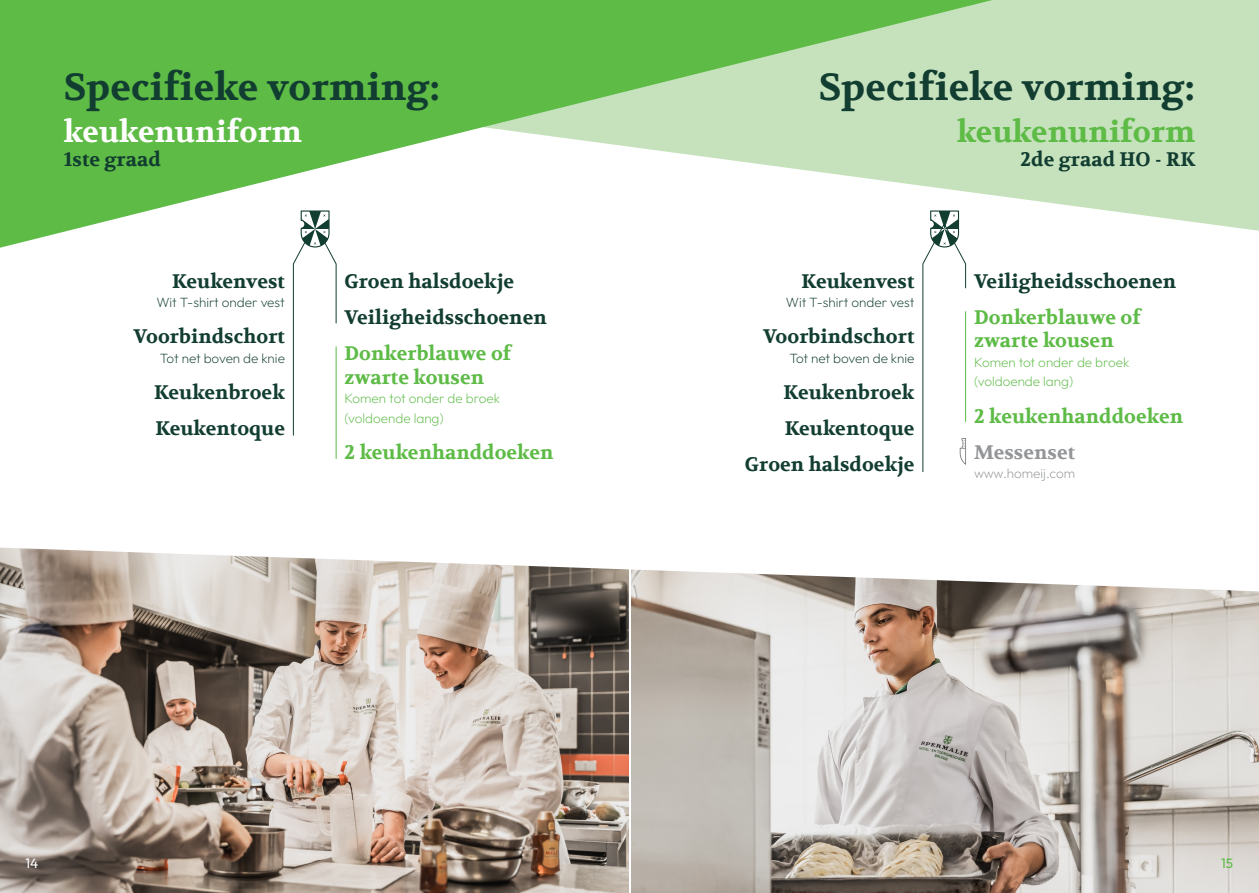
<style>
.page{position:relative;width:1259px;height:893px;background:#fff}
.page>*{position:absolute;margin:0;border:0;box-sizing:border-box;transform-origin:0 0}
.t1{font:700 37.5px "Volkhov";letter-spacing:.005em;color:#123d31}
.t2{font:700 30px "Volkhov";letter-spacing:.005em;color:#fff}
.t3{font:700 30px "Volkhov";letter-spacing:.005em;color:#5dbb46}
.t4{font:700 19.5px/36.2px "Volkhov";letter-spacing:.005em;color:#123d31}
.t5{font:700 19.5px/23.4px "Volkhov";letter-spacing:.005em;color:#5dbb46}
.t6{font:700 19.5px "Volkhov";letter-spacing:.005em;color:#939598}
.t7{font:100 13.5px "Outfit";color:#123d31}
.t8{font:100 13.5px/19.5px "Outfit";color:#5dbb46}
.t9{font:100 13.5px "Outfit";color:#939598}
.t10{font:100 13.5px "Outfit";color:#fff}
</style>
<div class="page">
<svg style="left:992px;top:0;width:267px;height:231px;background:#cae4c2"></svg>
<svg style="left:0;top:0;width:992px;height:248px;fill:#5dbb46"></svg>
<svg style="left:292px;top:210px;width:45px;height:226px"></svg>
<hr style="left:336px;top:346px;width:1px;height:113px;background:#5dbb46">
<svg style="left:922px;top:210px;width:44px;height:262px"></svg>
<img style="left:0;top:591px;width:629px;height:302px">
<img style="left:631px;top:591px;width:628px;height:302px">
<svg style="left:0;top:547px;width:1244px;height:44px"></svg>
<h1 class="t1" style="left:64px;top:65px;width:378px">Specifieke vorming:</h1>
<h2 class="t2" style="left:64px;top:114px;width:240px">keukenuniform</h2>
<p class="t4" style="left:64px;top:142px;width:98px">1ste graad</p>
<p class="t4" style="left:172px;top:264px;width:114px">Keukenvest</p>
<p class="t7" style="left:156px;top:295px;width:130px">Wit T-shirt onder vest</p>
<p class="t4" style="left:134px;top:319px;width:153px">Voorbindschort</p>
<p class="t7" style="left:160px;top:351px;width:127px">Tot net boven de knie</p>
<p class="t4" style="left:154px;top:375px;width:132px">Keukenbroek<br>Keukentoque</p>
<p class="t4" style="left:344px;top:264px;width:204px">Groen halsdoekje<br>Veiligheidsschoenen</p>
<p class="t5" style="left:344px;top:342px;width:168px">Donkerblauwe of zwarte kousen</p>
<p class="t8" style="left:344px;top:388px;width:157px">Komen tot onder de broek (voldoende lang)</p>
<p class="t5" style="left:344px;top:441px;width:210px">2 keukenhanddoeken</p>
<h1 class="t1" style="left:818px;top:65px;width:378px">Specifieke vorming:</h1>
<h2 class="t3" style="left:957px;top:114px;width:240px">keukenuniform</h2>
<p class="t4" style="left:1020px;top:142px;width:176px">2de graad HO - RK</p>
<p class="t4" style="left:801px;top:264px;width:114px">Keukenvest</p>
<p class="t7" style="left:786px;top:295px;width:130px">Wit T-shirt onder vest</p>
<p class="t4" style="left:763px;top:319px;width:153px">Voorbindschort</p>
<p class="t7" style="left:789px;top:351px;width:127px">Tot net boven de knie</p>
<p class="t4" style="left:745px;top:375px;width:171px;text-align:right">Keukenbroek<br>Keukentoque<br>Groen halsdoekje</p>
<p class="t4" style="left:974px;top:264px;width:204px">Veiligheidsschoenen</p>
<p class="t5" style="left:974px;top:306px;width:168px">Donkerblauwe of zwarte kousen</p>
<p class="t8" style="left:974px;top:352px;width:157px">Komen tot onder de broek (voldoende lang)</p>
<p class="t5" style="left:974px;top:405px;width:210px">2 keukenhanddoeken</p>
<p class="t6" style="left:974px;top:440px;width:103px">Messenset</p>
<p class="t9" style="left:974px;top:466px;width:103px">www.homeij.com</p>
<p class="t10" style="left:26px;top:855px;width:14px">14</p>
<p class="t8" style="left:1221px;top:853px;width:13px">15</p>
</div>
